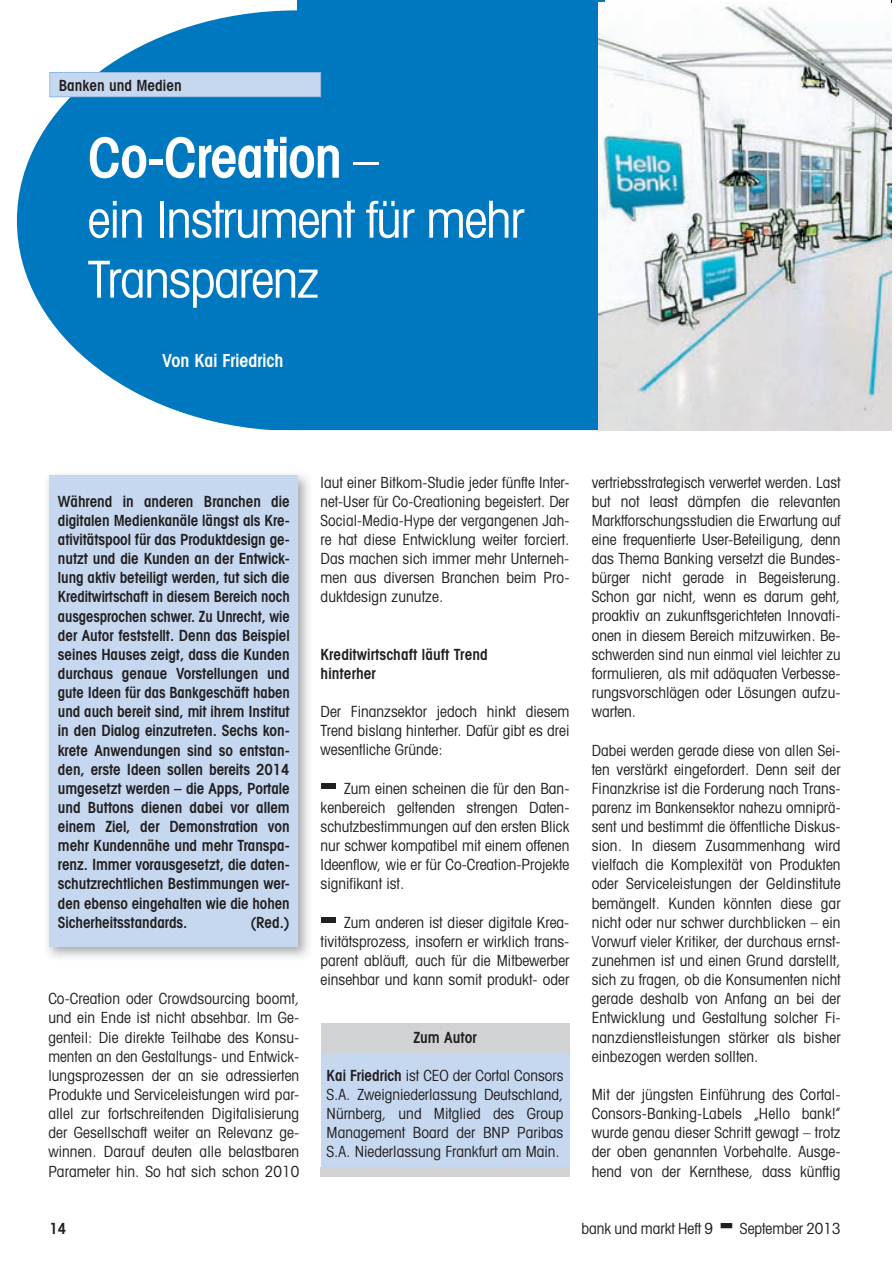
<style>
.page{position:relative;width:896px;height:1279px;background:#fff}
.page>*{position:absolute;margin:0;border:0;box-sizing:border-box;transform-origin:0 0}
.t1{font:600 condensed 55.5px "Avant Garde";letter-spacing:-.025em;color:#fff}
.t2{font:condensed 51px/60px "Avant Garde";letter-spacing:-.025em;color:#fff}
.t3{font:600 condensed 18px "Avant Garde";color:#fff}
.t4{font:condensed 15.3px/19.2px "Avant Garde";color:#231f20;text-align:justify}
.t5{font:600 condensed 15.3px/19.2px "Avant Garde";color:#231f20;text-align:justify}
.s1{font-weight:400;font-size:51px}
.s2{font-weight:600}
</style>
<div class="page">
<svg style="left:17px;top:10px;width:581px;height:420px;background:#1a85c6"></svg>
<div style="left:297px;top:0;width:308px;height:10px;background:#0078c0"></div>
<svg style="left:49px;top:72px;width:272px;height:25px;background:#c2d5ed"></svg>
<div style="left:49px;top:476px;width:249px;height:471px;background:#c6d8ef"></div>
<div style="left:320px;top:783px;width:15px;height:5px;background:#231f20"></div>
<div style="left:320px;top:917px;width:15px;height:5px;background:#231f20"></div>
<div style="left:320px;top:1046px;width:249px;height:130px;background:#c6d8ef"></div>
<div style="left:320px;top:1023px;width:249px;height:30px;background:#d1d2d4"></div>
<div style="left:320px;top:1167px;width:249px;height:9px;background:#d1d2d4"></div>
<img style="left:598px;top:3px;width:293px;height:427px">
<p class="t5" style="left:59px;top:75px;width:124px">Banken und Medien</p>
<h1 class="t1" style="left:88px;top:124px;width:293px">Co-Creation <span class="s1">–</span></h1>
<h2 class="t2" style="left:88px;top:188px;width:438px">ein Instrument für mehr<br>Transparenz</h2>
<p class="t3" style="left:162px;top:350px;width:123px">Von Kai Friedrich</p>
<p class="t5" style="left:58px;top:491px;width:233px">Während in anderen Branchen die digitalen Medienkanäle längst als Kre&shy;ativitätspool für das Produktdesign ge&shy;nutzt und die Kunden an der Entwick&shy;lung aktiv beteiligt werden, tut sich die Kreditwirtschaft in diesem Bereich noch ausgesprochen schwer. Zu Unrecht, wie der Autor feststellt. Denn das Beispiel seines Hauses zeigt, dass die Kunden durchaus genaue Vorstellungen und gute Ideen für das Bankgeschäft haben und auch bereit sind, mit ihrem Institut in den Dialog einzutreten. Sechs kon&shy;krete Anwendungen sind so entstan&shy;den, erste Ideen sollen bereits 2014 umgesetzt werden – die Apps, Portale und Buttons dienen dabei vor allem einem Ziel, der Demonstration von mehr Kundennähe und mehr Transpa&shy;renz. Immer vorausgesetzt, die daten&shy;schutzrechtlichen Bestimmungen wer&shy;den ebenso eingehalten wie die hohen Sicherheitsstandards.</p>
<p class="t5" style="left:250px;top:912px;width:41px">(Red.)</p>
<p class="t4" style="left:48px;top:989px;width:252px">Co-Creation oder Crowdsourcing boomt, und ein Ende ist nicht absehbar. Im Ge&shy;genteil: Die direkte Teilhabe des Konsu&shy;menten an den Gestaltungs- und Entwick&shy;lungsprozessen der an sie adressierten Produkte und Serviceleistungen wird par&shy;allel zur fortschreitenden Digitalisierung der Gesellschaft weiter an Relevanz ge&shy;winnen. Darauf deuten alle belastbaren Parameter hin. So hat sich schon 2010</p>
<p class="t4" style="left:320px;top:472px;width:250px">laut einer Bitkom-Studie jeder fünfte Inter&shy;net-User für Co-Creationing begeistert. Der Social-Media-Hype der vergangenen Jah&shy;re hat diese Entwicklung weiter forciert.<br>Das machen sich immer mehr Unterneh&shy;men aus diversen Branchen beim Pro&shy;duktdesign zunutze.</p>
<p class="t5" style="left:320px;top:644px;width:169px">Kreditwirtschaft läuft Trend hinterher</p>
<p class="t4" style="left:320px;top:701px;width:250px">Der Finanzsektor jedoch hinkt diesem Trend bislang hinterher. Dafür gibt es drei wesentliche Gründe:</p>
<p class="t4" style="left:320px;top:778px;width:250px;text-indent:23px">Zum einen scheinen die für den Ban&shy;kenbereich geltenden strengen Daten&shy;schutzbestimmungen auf den ersten Blick nur schwer kompatibel mit einem offenen Ideenflow, wie er für Co-Creation-Projekte signifikant ist.</p>
<p class="t4" style="left:320px;top:912px;width:250px;text-indent:23px">Zum anderen ist dieser digitale Krea&shy;tivitätsprozess, insofern er wirklich trans&shy;parent abläuft, auch für die Mitbewerber einsehbar und kann somit produkt- oder</p>
<p class="t5" style="left:413px;top:1027px;width:65px">Zum Autor</p>
<p class="t4" style="left:326px;top:1065px;width:238px"><span class="s2">Kai Friedrich</span> ist CEO der Cortal Consors S.A. Zweigniederlassung Deutschland, Nürnberg, und Mitglied des Group Management Board der BNP Paribas S.A. Niederlassung Frankfurt am Main.</p>
<p class="t4" style="left:592px;top:472px;width:250px">vertriebsstrategisch verwertet werden. Last but not least dämpfen die relevanten Marktforschungsstudien die Erwartung auf eine frequentierte User-Beteiligung, denn das Thema Banking versetzt die Bundes&shy;bürger nicht gerade in Begeisterung.<br>Schon gar nicht, wenn es darum geht, proaktiv an zukunftsgerichteten Innovati&shy;onen in diesem Bereich mitzuwirken. Be&shy;schwerden sind nun einmal viel leichter zu formulieren, als mit adäquaten Verbesse&shy;rungsvorschlägen oder Lösungen aufzu&shy;warten.</p>
<p class="t4" style="left:592px;top:740px;width:250px">Dabei werden gerade diese von allen Sei&shy;ten verstärkt eingefordert. Denn seit der Finanzkrise ist die Forderung nach Trans&shy;parenz im Bankensektor nahezu omniprä&shy;sent und bestimmt die öffentliche Diskus&shy;sion. In diesem Zusammenhang wird vielfach die Komplexität von Produkten oder Serviceleistungen der Geldinstitute bemängelt. Kunden könnten diese gar nicht oder nur schwer durchblicken – ein Vorwurf vieler Kritiker, der durchaus ernst&shy;zunehmen ist und einen Grund darstellt, sich zu fragen, ob die Konsumenten nicht gerade deshalb von Anfang an bei der Entwicklung und Gestaltung solcher Fi&shy;nanzdienstleistungen stärker als bisher einbezogen werden sollten.</p>
<p class="t4" style="left:592px;top:1084px;width:250px">Mit der jüngsten Einführung des Cortal-Consors-Banking-Labels „Hello bank!” wurde genau dieser Schritt gewagt – trotz der oben genannten Vorbehalte. Ausge&shy;hend von der Kernthese, dass künftig</p>
<p class="t5" style="left:49px;top:1218px;width:19px">14</p>
<p class="t4" style="left:581px;top:1218px;width:133px">bank und markt Heft 9</p>
<p class="t4" style="left:740px;top:1218px;width:102px">September 2013</p>
</div>
